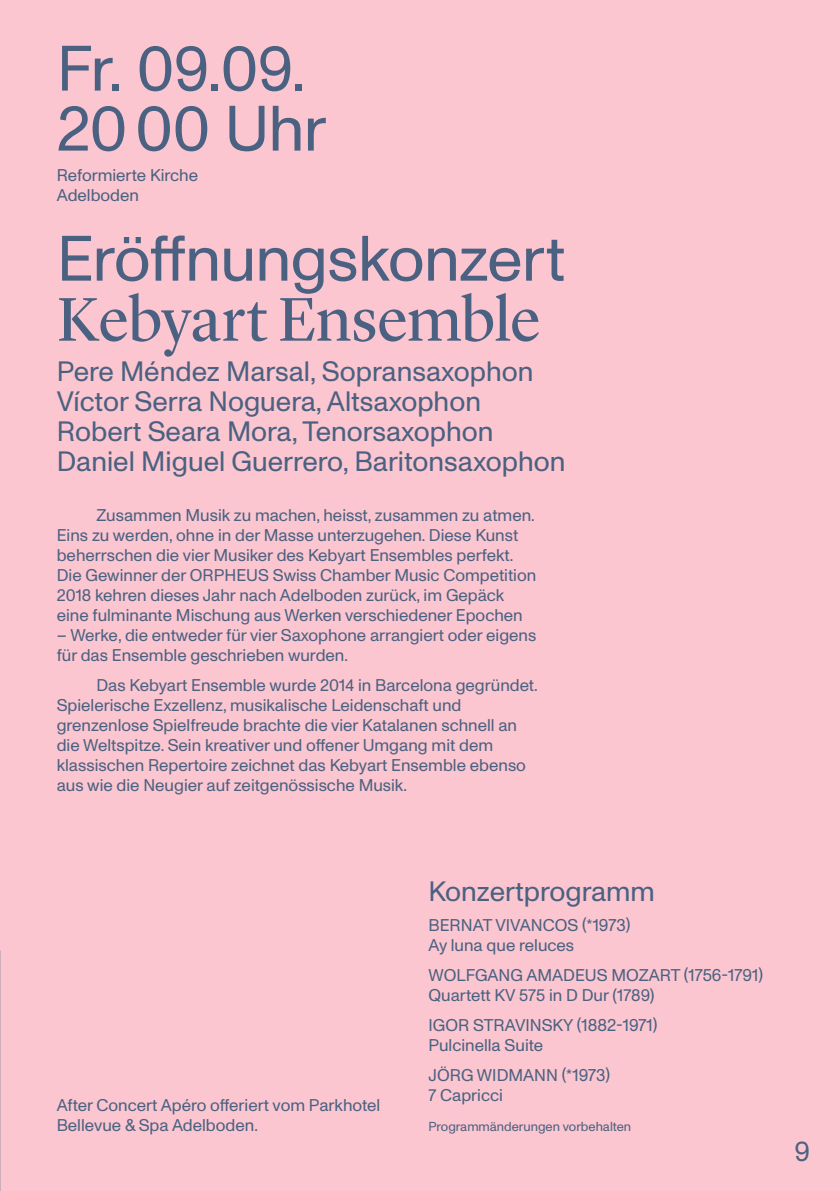
<style>
.page{position:relative;width:840px;height:1191px;background:#fff}
.page>*{position:absolute;margin:0;border:0;box-sizing:border-box;transform-origin:0 0}
.t1{font:64px/60px "Monument Grotesk";letter-spacing:-.01em;color:#4b6182}
.Lyon_32_26{font:64px "Lyon Display";letter-spacing:-.01em;color:#4b6182}
.Musiker{font:28px "Monument Grotesk";color:#4b6182}
.monument_15{font:28px "Monument Grotesk";color:#4b6182}
.Monument_8_5_flatter{font:17px/20px "Monument Grotesk";color:#4b6182}
.monument-8pt-liste{font:17px/20px "Monument Grotesk";color:#4b6182}
.Monument_8_5_9{font:17px/20px "Monument Grotesk";color:#4b6182}
.monument-8pt{font:13px "Monument Grotesk";color:#4b6182}
</style>
<div class="page">
<div style="left:0;top:0;width:839px;height:1191px;background:#fbc6cf"></div>
<p class="t1" style="left:57px;top:35px;width:271px">Fr. 09.09.<br>20 00 Uhr</p>
<p class="Monument_8_5_9" style="left:57px;top:164px;width:143px">Reformierte Kirche<br>Adelboden</p>
<p class="t1" style="left:57px;top:225px;width:509px">Eröffnungskonzert</p>
<p class="Lyon_32_26" style="left:57px;top:271px;width:485px">Kebyart Ensemble</p>
<p class="Musiker" style="left:57px;top:351px;width:478px">Pere Méndez Marsal, Sopransaxophon</p>
<p class="Musiker" style="left:57px;top:381px;width:425px">Víctor Serra Noguera, Altsaxophon</p>
<p class="Musiker" style="left:57px;top:411px;width:438px">Robert Seara Mora, Tenorsaxophon</p>
<p class="Musiker" style="left:57px;top:441px;width:510px">Daniel Miguel Guerrero, Baritonsaxophon</p>
<p class="Monument_8_5_flatter" style="left:57px;top:504px;width:481px;text-indent:40px">Zusammen Musik zu machen, heisst, zusammen zu atmen.<br>Eins zu werden, ohne in der Masse unterzugehen. Diese Kunst beherrschen die vier Musiker des Kebyart Ensembles perfekt.<br>Die Gewinner der ORPHEUS Swiss Chamber Music Competition 2018 kehren dieses Jahr nach Adelboden zurück, im Gepäck eine fulminante Mischung aus Werken verschiedener Epochen</p>
<p class="Monument_8_5_flatter" style="left:57px;top:624px;width:481px">– Werke, die entweder für vier Saxophone arrangiert oder eigens für das Ensemble geschrieben wurden.</p>
<p class="Monument_8_5_flatter" style="left:57px;top:674px;width:482px;text-indent:40px">Das Kebyart Ensemble wurde 2014 in Barcelona gegründet.<br>Spielerische Exzellenz, musikalische Leidenschaft und grenzenlose Spielfreude brachte die vier Katalanen schnell an die Weltspitze. Sein kreativer und offener Umgang mit dem klassischen Repertoire zeichnet das Kebyart Ensemble ebenso aus wie die Neugier auf zeitgenössische Musik.</p>
<p class="Monument_8_5_9" style="left:57px;top:1094px;width:325px">After Concert Apéro offeriert vom Parkhotel<br>Bellevue &amp; Spa Adelboden.</p>
<p class="monument_15" style="left:428px;top:871px;width:228px">Konzertprogramm</p>
<p class="monument-8pt-liste" style="left:428px;top:914px;width:203px">BERNAT VIVANCOS (*1973)<br>Ay luna que reluces</p>
<p class="monument-8pt-liste" style="left:428px;top:964px;width:336px">WOLFGANG AMADEUS MOZART (1756-1791)<br>Quartett KV 575 in D Dur (1789)</p>
<p class="monument-8pt-liste" style="left:428px;top:1014px;width:230px">IGOR STRAVINSKY (1882-1971)<br>Pulcinella Suite</p>
<p class="monument-8pt-liste" style="left:428px;top:1064px;width:183px">JÖRG WIDMANN (*1973)<br>7 Capricci</p>
<p class="monument-8pt" style="left:428px;top:1117px;width:204px">Programmänderungen vorbehalten</p>
<p class="monument_15" style="left:793px;top:1131px;width:17px">9</p>
</div>
